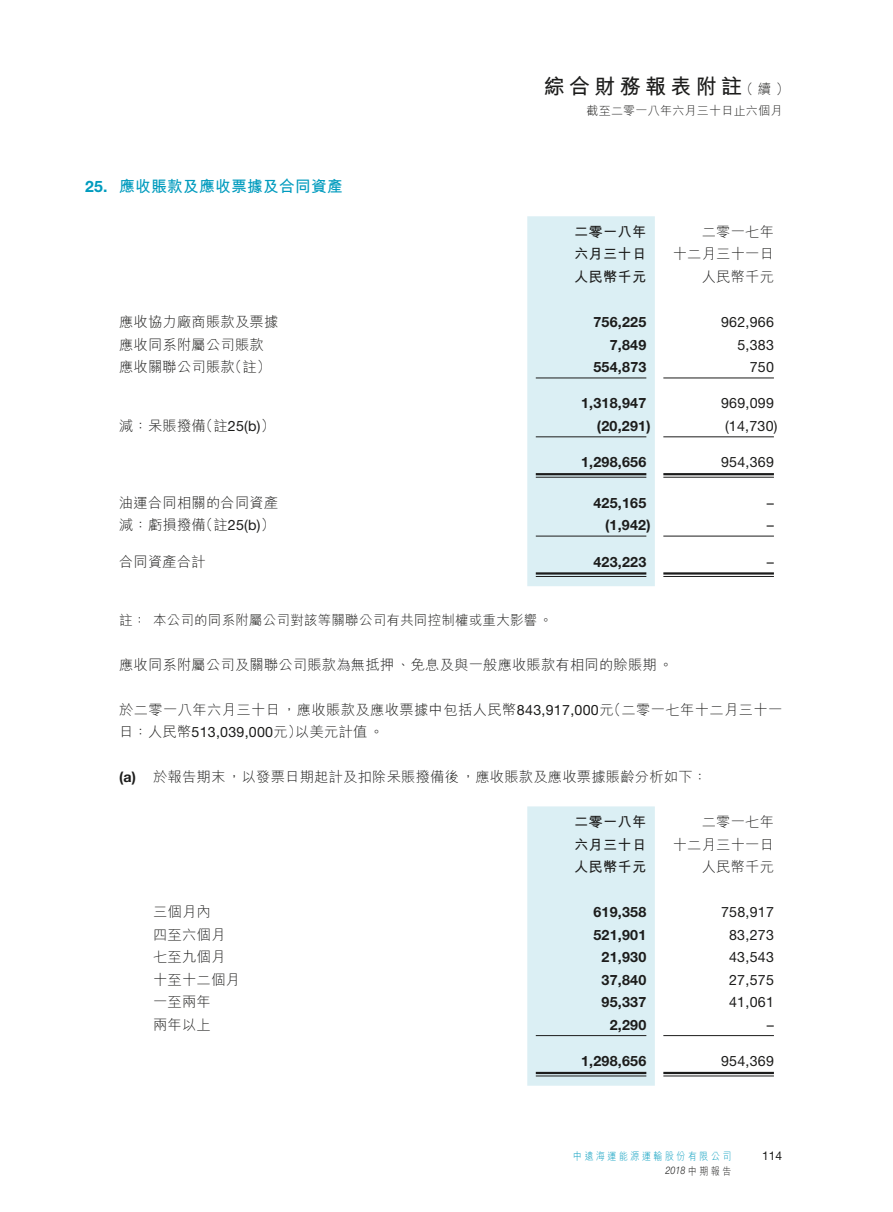
<style>
.page{position:relative;width:893px;height:1212px;background:#fff}
.page>*{position:absolute;margin:0;border:0;box-sizing:border-box;transform-origin:0 0}
.t1{font:700 21px "M Hei HK";letter-spacing:.205em;color:#1c1c1b}
.t2{font:700 15.75px "M Hei HK";letter-spacing:.015em;color:#009bbe}
.t3{font:700 15.75px "Helvetica Neue LT Std";color:#009bbe}
.t4{font:300 14.25px/22.5px "M Hei HK";letter-spacing:.015em;color:#1c1c1b}
.t5{font:700 14.25px "Helvetica Neue LT Std";letter-spacing:.015em;color:#1c1c1b}
.t6{font:14.25px "Helvetica Neue LT Std";letter-spacing:.015em;color:#1c1c1b}
.t7{font:700 14.25px "M Hei HK";letter-spacing:.015em;color:#1c1c1b}
.t8{font:300 13.5px "M Hei HK";letter-spacing:.015em;color:#1c1c1b}
.t9{font:300 12px "M Hei HK";letter-spacing:.02em;color:#1c1c1b}
.t10{font:12px "Helvetica Neue LT Std";color:#1c1c1b}
.t11{font:300 10.5px "M Hei HK";letter-spacing:.285em;color:#009bbe;scale:.85 1}
.t12{font:italic 300 10.5px "Helvetica Neue LT Std";color:#1c1c1b;scale:.85 1}
.s1{font-family:"M Hei HK";font-weight:300}
.s2{font-family:"Helvetica Neue LT Std";font-weight:400}
.s3{font-family:"M Hei HK";font-style:normal}
</style>
<div class="page">
<div style="left:527px;top:216px;width:128px;height:370px;background:#dbeff4"></div>
<hr style="left:536px;top:378px;width:110px;height:1px;background:#1c1c1b">
<hr style="left:663px;top:378px;width:111px;height:1px;background:#1c1c1b">
<hr style="left:536px;top:436px;width:110px;height:1px;background:#1c1c1b">
<hr style="left:663px;top:436px;width:111px;height:1px;background:#1c1c1b">
<hr style="left:536px;top:473px;width:110px;height:2px;background:#1c1c1b">
<hr style="left:536px;top:477px;width:110px;height:1px;background:#1c1c1b">
<hr style="left:663px;top:473px;width:111px;height:2px;background:#1c1c1b">
<hr style="left:663px;top:477px;width:111px;height:1px;background:#1c1c1b">
<hr style="left:536px;top:536px;width:110px;height:1px;background:#1c1c1b">
<hr style="left:663px;top:536px;width:111px;height:1px;background:#1c1c1b">
<hr style="left:536px;top:572px;width:110px;height:3px;background:#1c1c1b">
<hr style="left:536px;top:576px;width:110px;height:1px;background:#1c1c1b">
<hr style="left:663px;top:572px;width:111px;height:3px;background:#1c1c1b">
<hr style="left:663px;top:576px;width:111px;height:1px;background:#1c1c1b">
<svg style="left:527px;top:806px;width:128px;height:280px;background:#dbeef3"></svg>
<hr style="left:536px;top:1035px;width:110px;height:1px;background:#1c1c1b">
<hr style="left:663px;top:1035px;width:111px;height:1px;background:#1c1c1b">
<hr style="left:536px;top:1072px;width:110px;height:2px;background:#1c1c1b">
<hr style="left:536px;top:1075px;width:110px;height:1px;background:#1c1c1b">
<hr style="left:663px;top:1072px;width:111px;height:2px;background:#1c1c1b">
<hr style="left:663px;top:1075px;width:111px;height:1px;background:#1c1c1b">
<h1 class="t1" style="left:544px;top:71px;width:200px">綜合財務報表附註</h1>
<p class="t9" style="left:586px;top:102px;width:197px">截至二零一八年六月三十日止六個月</p>
<p class="t8" style="left:740px;top:79px;width:51px">（續 (</p>
<p class="t3" style="left:85px;top:177px;width:24px">25.</p>
<p class="t2" style="left:119px;top:175px;width:225px">應收賬款及應收票據及合同資產</p>
<p class="t4" style="left:119px;top:310px;width:161px">應收協力廠商賬款及票據</p>
<p class="t4" style="left:119px;top:332px;width:146px">應收同系附屬公司賬款</p>
<p class="t4" style="left:228px;top:355px;width:45px">（註(</p>
<p class="t4" style="left:119px;top:355px;width:117px">應收關聯公司賬款</p>
<p class="t6" style="left:199px;top:417px;width:78px"><span class="s1">（註</span> 2 5 b( <span class="s1">(</span>(</p>
<p class="t4" style="left:119px;top:414px;width:88px">減：呆賬撥備</p>
<p class="t4" style="left:119px;top:491px;width:161px">油運合同相關的合同資產</p>
<p class="t6" style="left:199px;top:516px;width:78px"><span class="s1">（註</span> 2 5 b( <span class="s1">(</span>(</p>
<p class="t4" style="left:119px;top:513px;width:88px">減：虧損撥備</p>
<p class="t4" style="left:119px;top:549px;width:88px">合同資產合計</p>
<p class="t7" style="left:574px;top:221px;width:74px">二零一八年</p>
<p class="t4" style="left:702px;top:220px;width:74px">二零一七年</p>
<p class="t7" style="left:574px;top:244px;width:74px">六月三十日</p>
<p class="t4" style="left:673px;top:242px;width:103px">十二月三十一日</p>
<p class="t7" style="left:574px;top:266px;width:74px">人民幣千元</p>
<p class="t4" style="left:702px;top:265px;width:74px">人民幣千元</p>
<p class="t5" style="left:593px;top:313px;width:54px">756,225</p>
<p class="t6" style="left:721px;top:313px;width:54px">962,966</p>
<p class="t5" style="left:610px;top:336px;width:38px">7,849</p>
<p class="t6" style="left:737px;top:336px;width:38px">5,383</p>
<p class="t5" style="left:593px;top:358px;width:54px">554,873</p>
<p class="t6" style="left:750px;top:358px;width:26px">750</p>
<p class="t5" style="left:581px;top:394px;width:67px">1,318,947</p>
<p class="t6" style="left:721px;top:395px;width:54px">969,099</p>
<p class="t5" style="left:597px;top:417px;width:55px">)20,291(</p>
<p class="t6" style="left:725px;top:417px;width:54px">)14,730(</p>
<p class="t5" style="left:581px;top:453px;width:67px">1,298,656</p>
<p class="t6" style="left:721px;top:454px;width:54px">954,369</p>
<p class="t5" style="left:593px;top:494px;width:54px">425,165</p>
<p class="t6" style="left:767px;top:494px;width:9px">–</p>
<p class="t5" style="left:605px;top:516px;width:47px">)1,942(</p>
<p class="t6" style="left:767px;top:516px;width:9px">–</p>
<p class="t5" style="left:593px;top:553px;width:54px">423,223</p>
<p class="t6" style="left:767px;top:553px;width:9px">–</p>
<p class="t8" style="left:153px;top:610px;width:401px">本公司的同系附屬公司對該等關聯公司有共同控制權或重大影響。</p>
<p class="t8" style="left:119px;top:610px;width:29px">註：</p>
<p class="t4" style="left:119px;top:652px;width:556px">應收同系附屬公司及關聯公司賬款為無抵押、免息及與一般應收賬款有相同的賒賬期。</p>
<p class="t4" style="left:295px;top:697px;width:489px;text-indent:-176px">於二零一八年六月三十日，應收賬款及應收票據中包括人民幣<span class="s2">843,917,000</span> （元二零一七年十二月三十一以美元計值。</p>
<p class="t6" style="left:119px;top:723px;width:185px"><span class="s1">日：人民幣</span>513,039,000<span class="s1">元）</span></p>
<p class="t4" style="left:153px;top:765px;width:556px">於報告期末，以發票日期起計及扣除呆賬撥備後，應收賬款及應收票據賬齡分析如下：</p>
<p class="t5" style="left:119px;top:768px;width:19px">)a(</p>
<p class="t7" style="left:574px;top:811px;width:74px">二零一八年</p>
<p class="t4" style="left:702px;top:810px;width:74px">二零一七年</p>
<p class="t7" style="left:574px;top:834px;width:74px">六月三十日</p>
<p class="t4" style="left:673px;top:832px;width:103px">十二月三十一日</p>
<p class="t7" style="left:574px;top:856px;width:74px">人民幣千元</p>
<p class="t4" style="left:702px;top:855px;width:74px">人民幣千元</p>
<p class="t4" style="left:153px;top:900px;width:59px">三個月內</p>
<p class="t5" style="left:593px;top:903px;width:54px">619,358</p>
<p class="t6" style="left:721px;top:903px;width:54px">758,917</p>
<p class="t4" style="left:153px;top:922px;width:74px">四至六個月</p>
<p class="t5" style="left:593px;top:926px;width:54px">521,901</p>
<p class="t6" style="left:729px;top:926px;width:46px">83,273</p>
<p class="t4" style="left:153px;top:945px;width:74px">七至九個月</p>
<p class="t5" style="left:602px;top:948px;width:46px">21,930</p>
<p class="t6" style="left:729px;top:948px;width:46px">43,543</p>
<p class="t4" style="left:153px;top:967px;width:88px">十至十二個月</p>
<p class="t5" style="left:602px;top:971px;width:46px">37,840</p>
<p class="t6" style="left:729px;top:971px;width:46px">27,575</p>
<p class="t4" style="left:153px;top:990px;width:59px">一至兩年</p>
<p class="t5" style="left:602px;top:993px;width:46px">95,337</p>
<p class="t6" style="left:729px;top:993px;width:46px">41,061</p>
<p class="t4" style="left:153px;top:1012px;width:59px">兩年以上</p>
<p class="t5" style="left:610px;top:1016px;width:38px">2,290</p>
<p class="t6" style="left:767px;top:1016px;width:9px">–</p>
<p class="t5" style="left:581px;top:1052px;width:67px">1,298,656</p>
<p class="t6" style="left:721px;top:1052px;width:54px">954,369</p>
<p class="t11" style="left:573px;top:1149px;width:188px">中遠海運能源運輸股份有限公司</p>
<p class="t12" style="left:665px;top:1164px;width:79px">2018<span class="s3">中期報告</span></p>
<p class="t10" style="left:762px;top:1149px;width:21px">114</p>
</div>
